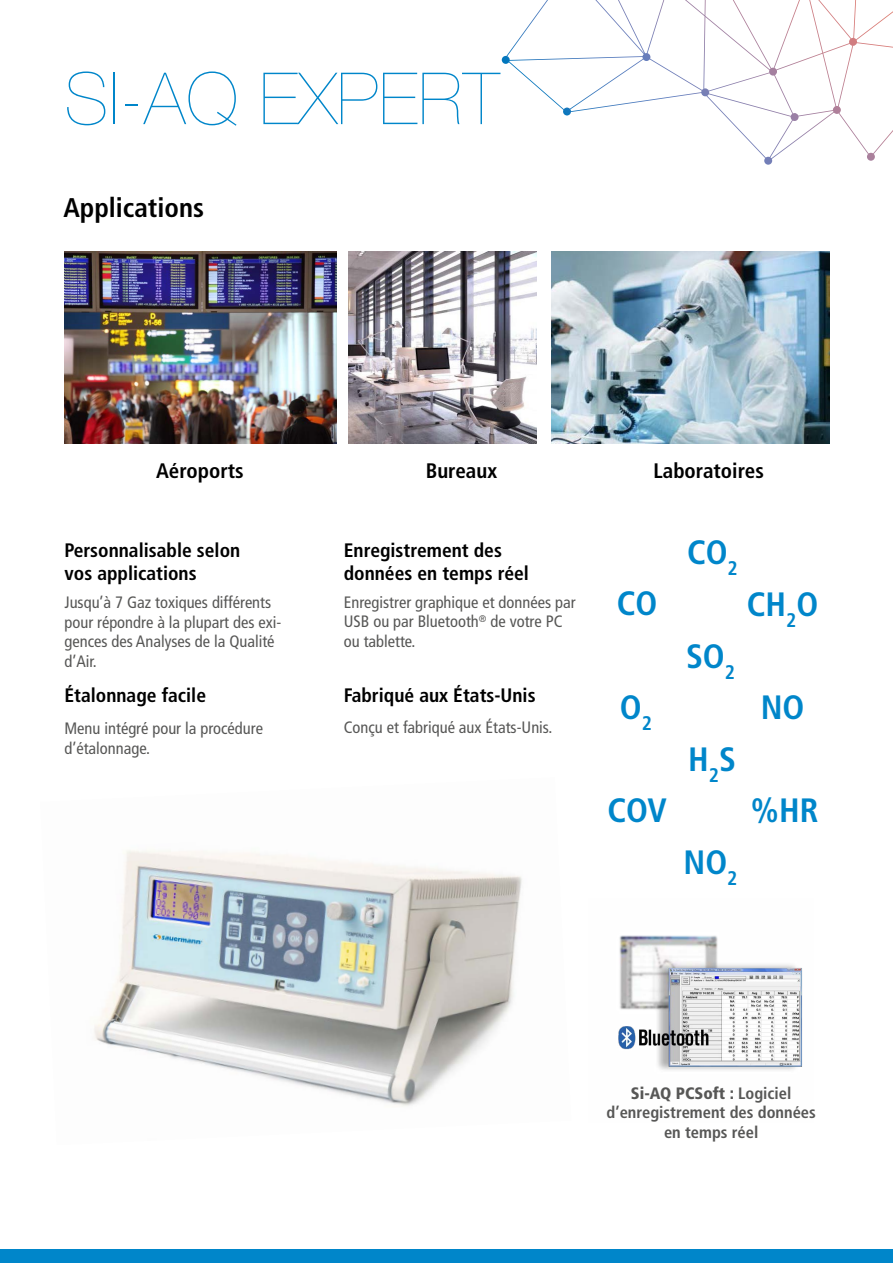
<style>
.page{position:relative;width:893px;height:1263px;background:#fff}
.page>*{position:absolute;margin:0;border:0;box-sizing:border-box;transform-origin:0 0}
.t1{font:200 72px "Helvetica Neue LT Std";letter-spacing:.01em;color:#0086ca}
.t2{font:700 condensed 33.75px "Frutiger LT Std";color:#0086ca}
.t3{font:700 condensed 27px "Frutiger LT Std";color:#000}
.t4{font:700 condensed 21px "Frutiger LT Std";color:#000}
.t5{font:700 condensed 19.5px/23.4px "Frutiger LT Std";color:#000}
.t6{font:condensed 16.5px/19.8px "Frutiger LT Std";color:#575756}
.t7{font:700 condensed 16.5px/19.8px "Frutiger LT Std";color:#575756;text-align:center}
.s1{font-weight:900}
</style>
<div class="page">
<div style="left:0;top:1249px;width:893px;height:14px;background:#0086ca"></div>
<img style="left:65px;top:251px;width:272px;height:193px">
<img style="left:348px;top:252px;width:188px;height:192px">
<img style="left:551px;top:251px;width:278px;height:193px">
<img style="left:94px;top:850px;width:428px;height:257px">
<img style="left:618px;top:935px;width:184px;height:136px">
<svg style="left:502px;top:0;width:391px;height:165px"></svg>
<h1 class="t1" style="left:65px;top:57px;width:436px">SI-AQ EXPERT</h1>
<h3 class="t3" style="left:63px;top:192px;width:142px">Applications</h3>
<p class="t4" style="left:156px;top:458px;width:89px">Aéroports</p>
<p class="t5" style="left:64px;top:538px;width:177px">Personnalisable selon vos applications</p>
<p class="t6" style="left:64px;top:592px;width:218px">Jusqu’à 7 Gaz toxiques différents pour répondre à la plupart des exi&shy;gences des Analyses de la Qualité d’Air.</p>
<p class="t5" style="left:64px;top:683px;width:143px">Étalonnage facile</p>
<p class="t6" style="left:64px;top:718px;width:200px">Menu intégré pour la procédure d’étalonnage.</p>
<p class="t4" style="left:426px;top:458px;width:73px">Bureaux</p>
<p class="t4" style="left:653px;top:458px;width:112px">Laboratoires</p>
<p class="t5" style="left:344px;top:538px;width:187px">Enregistrement des données en temps réel</p>
<p class="t6" style="left:344px;top:592px;width:233px">Enregistrer graphique et données par<br>USB ou par Bluetooth<sup>®</sup> de votre PC ou tablette.</p>
<p class="t5" style="left:344px;top:683px;width:193px">Fabriqué aux États-Unis</p>
<p class="t6" style="left:344px;top:718px;width:210px">Conçu et fabriqué aux États-Unis.</p>
<h2 class="t2" style="left:687px;top:532px;width:52px">CO<sub>2</sub></h2>
<h2 class="t2" style="left:617px;top:584px;width:42px">CO</h2>
<h2 class="t2" style="left:747px;top:584px;width:73px">CH<sub>2</sub>O</h2>
<h2 class="t2" style="left:686px;top:636px;width:50px">SO<sub>2</sub></h2>
<h2 class="t2" style="left:620px;top:687px;width:34px">O<sub>2</sub></h2>
<h2 class="t2" style="left:761px;top:687px;width:45px">NO</h2>
<h2 class="t2" style="left:688px;top:739px;width:49px">H<sub>2</sub>S</h2>
<h2 class="t2" style="left:607px;top:790px;width:61px">COV</h2>
<h2 class="t2" style="left:751px;top:790px;width:69px">%HR</h2>
<h2 class="t2" style="left:683px;top:842px;width:55px">NO<sub>2</sub></h2>
<p class="t7" style="left:606px;top:1083px;width:211px"><span class="s1">Si-AQ PCSoft :</span> Logiciel d’enregistrement des données en temps réel</p>
</div>
